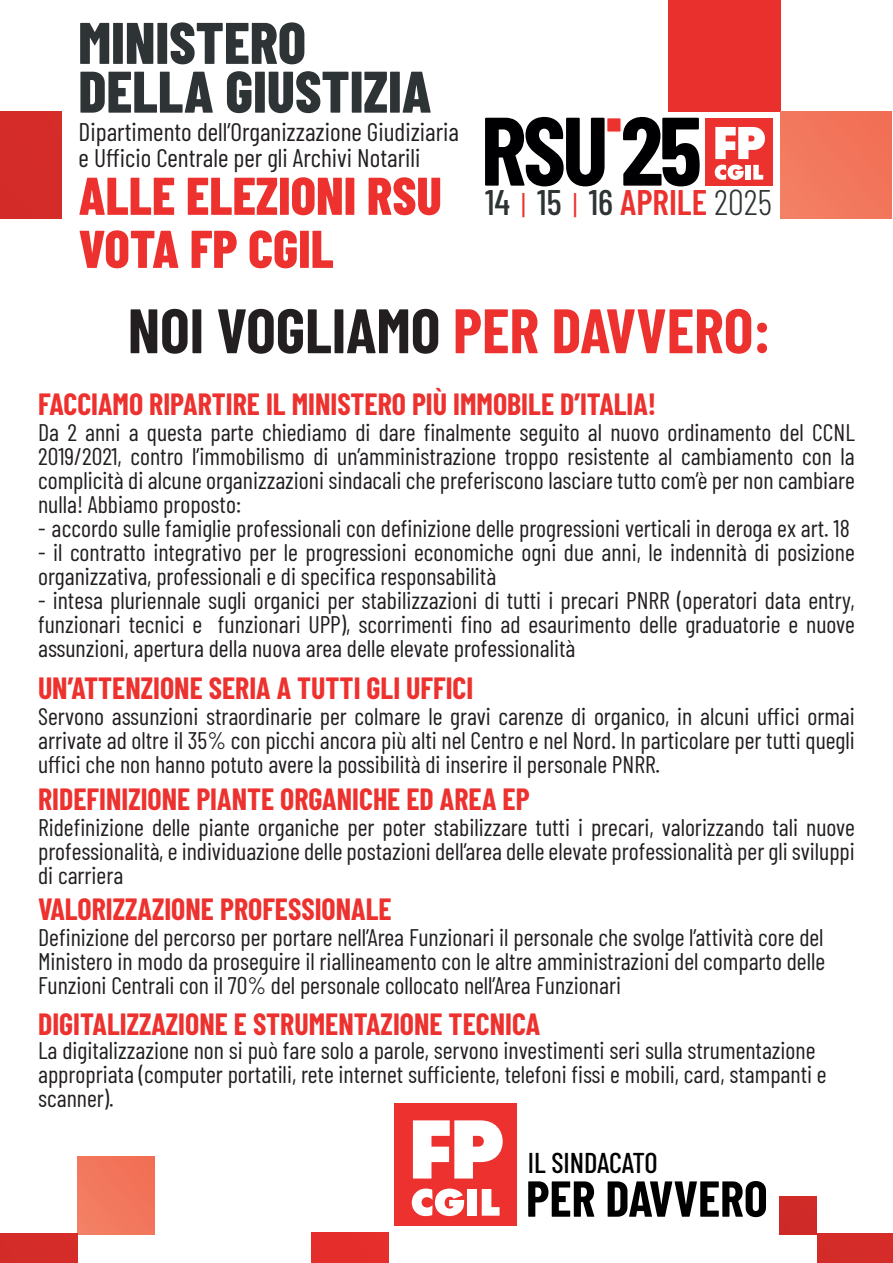
<style>
.page{position:relative;width:893px;height:1263px;background:#fff}
.page>*{position:absolute;margin:0;border:0;box-sizing:border-box;transform-origin:0 0}
.t1{font:700 62.7px "Barlow Condensed";color:#231f20}
.t2{font:800 58.5px/48.8px "Barlow Condensed";color:#2e3335}
.t3{font:800 53.1px/53.1px "Barlow Condensed";color:#ed312e}
.t4{font:700 50.4px "Barlow Condensed";color:#000}
.t5{font:500 35.55px "Barlow Condensed";color:#2e3335}
.t6{font:700 30px "Barlow Condensed";color:#ed312e}
.t7{font:500 28.65px "Barlow Condensed";letter-spacing:-.005em;color:#000}
.t8{font:25.5px/25.5px "Barlow Condensed";color:#231f20}
.t9{font:24px/24px "Barlow Condensed";color:#231f20;text-align:justify}
.s1{font-weight:400;font-size:28.8px;color:#ec322f}
.s2{font-weight:600;color:#ec322f}
.s3{font-weight:300}
.s4{color:#ed312e}
</style>
<div class="page">
<div style="left:312px;top:1232px;width:77px;height:31px;background:#e52e2c"></div>
<div style="left:77px;top:1156px;width:77px;height:78px;background:#f2775c"></div>
<div style="left:0;top:1234px;width:77px;height:29px;background:#d42c29"></div>
<div style="left:779px;top:1196px;width:38px;height:38px;background:#cf2a28"></div>
<div style="left:817px;top:1234px;width:76px;height:29px;background:#d42c29"></div>
<div style="left:669px;top:1px;width:111px;height:111px;background:#e9302d"></div>
<div style="left:780px;top:112px;width:111px;height:106px;background:#f2775c"></div>
<div style="left:1px;top:112px;width:61px;height:106px;background:#d42c29"></div>
<div style="left:705px;top:118px;width:68px;height:67px;background:#ec322f"></div>
<svg style="left:715px;top:165px;width:29px;height:15px"></svg>
<div style="left:745px;top:165px;width:6px;height:15px;background:#fff"></div>
<svg style="left:753px;top:165px;width:10px;height:15px"></svg>
<svg style="left:715px;top:127px;width:50px;height:32px"></svg>
<svg style="left:485px;top:117px;width:120px;height:69px"></svg>
<svg style="left:623px;top:117px;width:77px;height:69px"></svg>
<div style="left:606px;top:117px;width:16px;height:16px;background:#ec322f;border:1px solid #fff"></div>
<div style="left:394px;top:1104px;width:123px;height:122px;background:#ed312e"></div>
<svg style="left:412px;top:1188px;width:52px;height:28px"></svg>
<div style="left:467px;top:1189px;width:10px;height:27px;background:#fff"></div>
<svg style="left:482px;top:1189px;width:18px;height:27px"></svg>
<svg style="left:413px;top:1120px;width:90px;height:58px"></svg>
<h2 class="t2" style="left:78px;top:16px;width:355px">MINISTERO<br>DELLA GIUSTIZIA</h2>
<p class="t8" style="left:79px;top:118px;width:382px">Dipartimento dell’Organizzazione Giudiziaria e Ufficio Centrale per gli Archivi Notarili</p>
<h3 class="t3" style="left:79px;top:167px;width:365px">ALLE ELEZIONI RSU<br>VOTA FP CGIL</h3>
<h3 class="t5" style="left:485px;top:177px;width:288px">14 <span class="s1">|</span> 15 <span class="s1">|</span> 16 <span class="s2">APRILE</span> <span class="s3">2025</span></h3>
<h1 class="t1" style="left:128px;top:286px;width:644px">NOI VOGLIAMO <span class="s4">PER DAVVERO:</span></h1>
<p class="t6" style="left:38px;top:383px;width:620px">FACCIAMO RIPARTIRE IL MINISTERO PIÙ IMMOBILE D’ITALIA!</p>
<p class="t9" style="left:38px;top:419px;width:818px">Da 2 anni a questa parte chiediamo di dare finalmente seguito al nuovo ordinamento del CCNL 2019/2021, contro l’immobilismo di un’amministrazione troppo resistente al cambiamento con la complicità di alcune organizzazioni sindacali che preferiscono lasciare tutto com’è per non cambiare nulla! Abbiamo proposto:</p>
<p class="t9" style="left:38px;top:515px;width:813px">- accordo sulle famiglie professionali con definizione delle progressioni verticali in deroga ex art. 18</p>
<p class="t9" style="left:38px;top:539px;width:818px">- il contratto integrativo per le progressioni economiche ogni due anni, le indennità di posizione organizzativa, professionali e di specifica responsabilità</p>
<p class="t9" style="left:38px;top:587px;width:818px">- intesa pluriennale sugli organici per stabilizzazioni di tutti i precari PNRR (operatori data entry, funzionari tecnici e funzionari UPP), scorrimenti fino ad esaurimento delle graduatorie e nuove assunzioni, apertura della nuova area delle elevate professionalità</p>
<p class="t6" style="left:38px;top:667px;width:437px">UN’ATTENZIONE SERIA A TUTTI GLI UFFICI</p>
<p class="t9" style="left:38px;top:703px;width:818px">Servono assunzioni straordinarie per colmare le gravi carenze di organico, in alcuni uffici ormai arrivate ad oltre il 35% con picchi ancora più alti nel Centro e nel Nord. In particolare per tutti quegli uffici che non hanno potuto avere la possibilità di inserire il personale PNRR.</p>
<p class="t6" style="left:38px;top:778px;width:493px">RIDEFINIZIONE PIANTE ORGANICHE ED AREA EP</p>
<p class="t9" style="left:38px;top:814px;width:818px">Ridefinizione delle piante organiche per poter stabilizzare tutti i precari, valorizzando tali nuove professionalità, e individuazione delle postazioni dell’area delle elevate professionalità per gli sviluppi di carriera</p>
<p class="t6" style="left:38px;top:888px;width:355px">VALORIZZAZIONE PROFESSIONALE</p>
<p class="t9" style="left:38px;top:924px;width:788px">Definizione del percorso per portare nell’Area Funzionari il personale che svolge l’attività core del Ministero in modo da proseguire il riallineamento con le altre amministrazioni del comparto delle Funzioni Centrali con il 70% del personale collocato nell’Area Funzionari</p>
<p class="t6" style="left:38px;top:1002px;width:503px">DIGITALIZZAZIONE E STRUMENTAZIONE TECNICA</p>
<p class="t9" style="left:38px;top:1037px;width:790px;text-align:left">La digitalizzazione non si può fare solo a parole, servono investimenti seri sulla strumentazione appropriata (computer portatili, rete internet sufficiente, telefoni fissi e mobili, card, stampanti e scanner).</p>
<p class="t7" style="left:528px;top:1142px;width:131px">IL SINDACATO</p>
<h3 class="t4" style="left:526px;top:1163px;width:243px">PER DAVVERO</h3>
</div>
